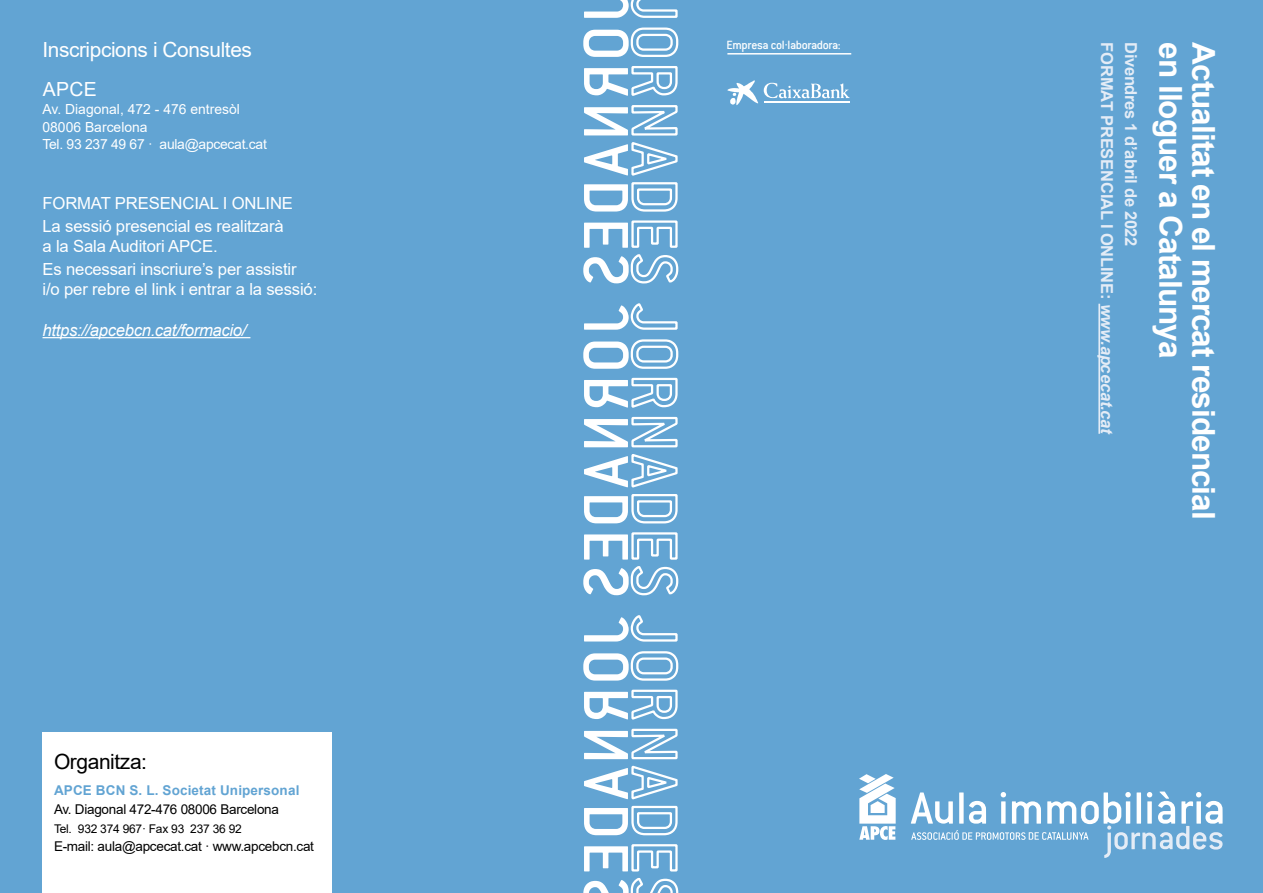
<style>
.page{position:relative;width:1263px;height:893px;background:#62a4d3}
.page>*{position:absolute;margin:0;border:0;box-sizing:border-box;transform-origin:0 0}
.t1{font:700 31.5px "Arial";letter-spacing:-.03em;color:#fff}
.t2{font:21px "Arial";letter-spacing:-.02em;color:#000}
.t3{font:20.85px "Arial";letter-spacing:-.02em;color:#fff}
.t4{font:19.5px "Arial";color:#fff}
.t5{font:16.65px/23.4px "Arial";letter-spacing:-.01em;color:#fff}
.t6{font:italic 16.65px "Arial";letter-spacing:-.02em;color:#fff}
.t7{font:700 16.5px "Arial";letter-spacing:-.01em;color:#e4ecf6}
.t8{font:13.95px/17.9px "Arial";color:#fff}
.t9{font:13.5px "Arial";letter-spacing:-.02em;color:#000}
.t10{font:700 13.5px "Arial";letter-spacing:.01em;color:#62a4d3}
.t11{font:500 13.2px "Conduit ITC";letter-spacing:-.025em;color:#fff}
.t12{font:12px "Arial";letter-spacing:-.02em;color:#000}
.s1{font-style:italic}
</style>
<div class="page">
<div style="left:824px;top:0;width:14px;height:893px;background:#62a4d3"></div>
<svg style="left:859px;top:774px;width:37px;height:66px"></svg>
<svg style="left:911px;top:791px;width:311px;height:67px;background:#85b8dc"></svg>
<hr style="left:1098px;top:304px;width:2px;height:130px;background:#e4ecf6">
<hr style="left:43px;top:337px;width:207px;height:1px;background:#fff">
<hr style="left:727px;top:53px;width:124px;height:2px;background:#fff">
<svg style="left:727px;top:80px;width:31px;height:25px"></svg>
<svg style="left:764px;top:83px;width:86px;height:15px"></svg>
<hr style="left:764px;top:102px;width:86px;height:1px;background:#fff">
<div style="left:43px;top:733px;width:289px;height:160px;background:#fff"></div>
<svg style="left:583px;top:0;width:97px;height:893px;background:#74aed8"></svg>
<p class="t3" style="left:43px;top:36px;width:211px">Inscripcions i Consultes</p>
<p class="t4" style="left:43px;top:76px;width:55px">apce</p>
<p class="t8" style="left:43px;top:100px;width:226px">Av. Diagonal, 472 - 476 entresòl<br>08006 Barcelona<br>Tel. 93 237 49 67 · aula@apcecat.cat</p>
<p class="t5" style="left:43px;top:191px;width:250px">FORMAT PRESENCIAL I ONLINE<br>La sessió presencial es realitzarà</p>
<p class="t5" style="left:43px;top:234px;width:256px">a la Sala Auditori APCE.<br>Es necessari inscriure’s per assistir</p>
<p class="t5" style="left:43px;top:277px;width:276px">i/o per rebre el link i entrar a la sessió:</p>
<p class="t6" style="left:43px;top:319px;width:205px">https://apcebcn.cat/formacio/</p>
<p class="t2" style="left:54px;top:747px;width:95px">Organitza:</p>
<p class="t10" style="left:54px;top:780px;width:247px">APCE BCN S. L. Societat Unipersonal</p>
<p class="t9" style="left:54px;top:800px;width:226px">Av. Diagonal 472-476 08006 Barcelona</p>
<p class="t12" style="left:54px;top:821px;width:189px">Tel. 932 374 967· Fax 93 237 36 92</p>
<p class="t9" style="left:54px;top:837px;width:261px">E-mail: aula@apcecat.cat · www.apcebcn.cat</p>
<p class="t11" style="left:726px;top:38px;width:116px">Empresa col·laboradora:</p>
<p class="t7" style="left:1118px;top:42px;width:394px;rotate:90deg">FORMAT PRESENCIAL I ONLINE: <span class="s1">www.apcecat.cat</span></p>
<p class="t7" style="left:1142px;top:42px;width:206px;rotate:90deg">Divendres 1 d’abril de 2022</p>
<h1 class="t1" style="left:1193px;top:42px;width:318px;rotate:90deg">en lloguer a Catalunya</h1>
<h1 class="t1" style="left:1226px;top:42px;width:479px;rotate:90deg">Actualitat en el mercat residencial</h1>
</div>
